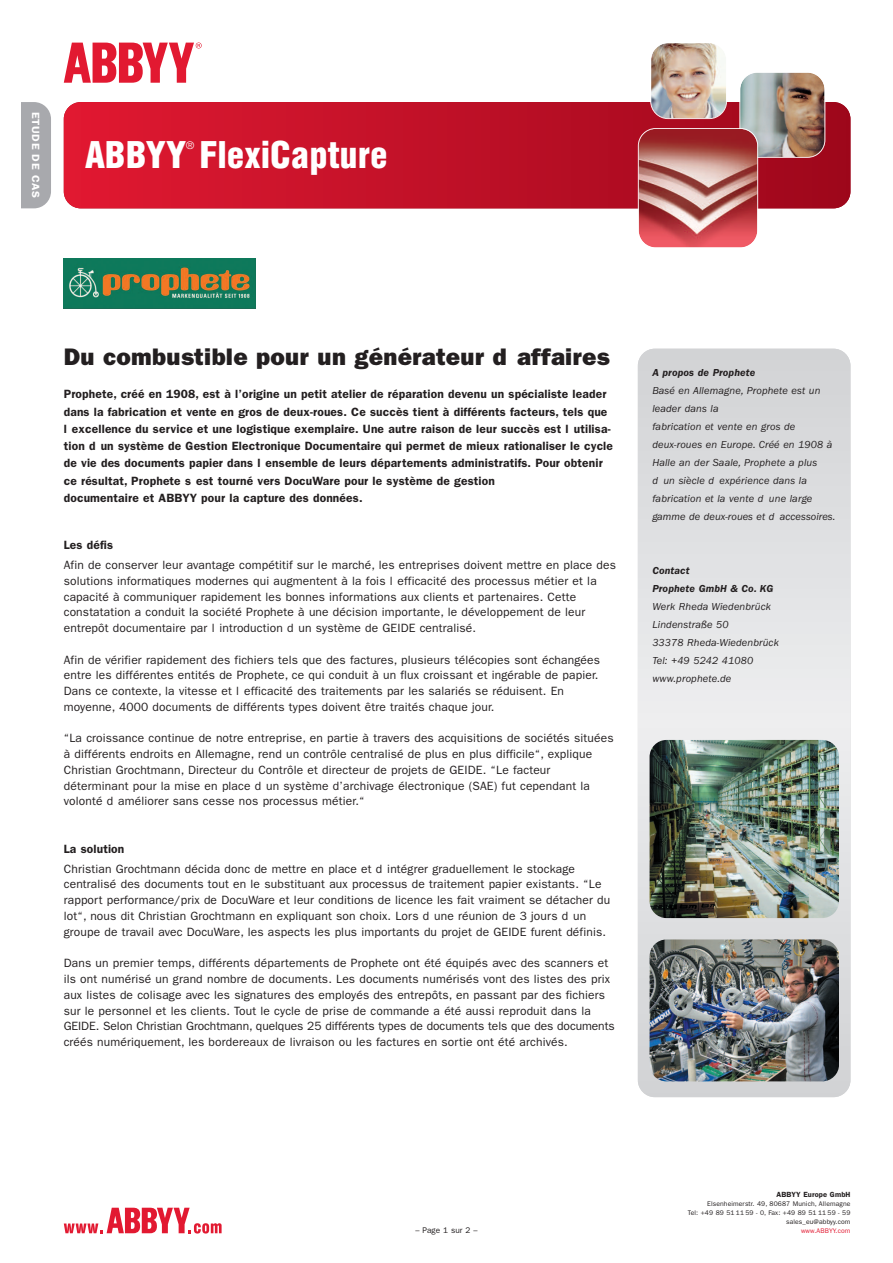
<style>
.page{position:relative;width:893px;height:1263px;background:#fff}
.page>*{position:absolute;margin:0;border:0;box-sizing:border-box;transform-origin:0 0}
.t1{font:900 37.5px "Helios Cond";color:#fff}
.t2{font:800 24px "Franklin Gothic";letter-spacing:.01em;color:#231f20}
.t3{font:12px/15.8px "Franklin Gothic";letter-spacing:.01em;color:#231f20}
.t4{font:600 12px/17.2px "Franklin Gothic";letter-spacing:.01em;color:#231f20}
.t5{font:italic 10.5px/18px "Franklin Gothic";letter-spacing:.01em;color:#231f20}
.t6{font:italic 600 10.5px/18px "Franklin Gothic";letter-spacing:.01em;color:#231f20}
.t7{font:600 10.5px "Franklin Gothic";letter-spacing:.06em;color:#fff;scale:1.1 1}
.t8{font:10.5px "Helios Cond";color:#fff}
.t9{font:8.25px "Franklin Gothic";letter-spacing:.01em;color:#231f20}
.t10{font:600 7.5px "Franklin Gothic";letter-spacing:.02em;color:#231f20}
.t11{font:6.75px/9px "Franklin Gothic";letter-spacing:.02em;color:#231f20;text-align:right}
.t12{font:6.75px "Franklin Gothic";letter-spacing:.02em;color:#e21931}
</style>
<div class="page">
<div style="left:64px;top:102px;width:786px;height:106px;background:linear-gradient(to right,#e01831,#9e091d);border-radius:17px"></div>
<svg style="left:64px;top:43px;width:138px;height:40px"></svg>
<div style="left:21px;top:102px;width:30px;height:106px;background:#a8a9ad"></div>
<svg style="left:638px;top:349px;width:212px;height:748px;background:#dedfe1"></svg>
<svg style="left:64px;top:1208px;width:158px;height:25px"></svg>
<img style="left:740px;top:73px;width:84px;height:84px;border-radius:17px">
<div style="left:739px;top:72px;width:86px;height:86px;border:2px solid #fff;border-radius:18px"></div>
<img style="left:651px;top:43px;width:75px;height:75px;border-radius:17px">
<div style="left:650px;top:42px;width:77px;height:77px;border:2px solid #fff;border-radius:18px"></div>
<img style="left:639px;top:129px;width:118px;height:118px;border-radius:17px">
<div style="left:638px;top:128px;width:120px;height:120px;border:2px solid #fff;border-radius:18px"></div>
<img style="left:64px;top:258px;width:192px;height:50px">
<img style="left:650px;top:740px;width:189px;height:178px;border-radius:17px">
<img style="left:650px;top:939px;width:189px;height:142px;border-radius:17px">
<p class="t7" style="left:39px;top:112px;width:80px;rotate:90deg">ETUDE DE CAS</p>
<h1 class="t1" style="left:85px;top:141px;width:304px">ABBYY FlexiCapture</h1>
<p class="t8" style="left:186px;top:141px;width:10px">®</p>
<h2 class="t2" style="left:64px;top:349px;width:547px">Du combustible pour un générateur d affaires</h2>
<p class="t4" style="left:64px;top:387px;width:551px">Prophete, créé en 1908, est à l’origine un petit atelier de réparation devenu un spécialiste leader dans la fabrication et vente en gros de deux-roues. Ce succès tient à différents facteurs, tels que l excellence du service et une logistique exemplaire. Une autre raison de leur succès est l utilisa&shy;tion d un système de Gestion Electronique Documentaire qui permet de mieux rationaliser le cycle de vie des documents papier dans l ensemble de leurs départements administratifs. Pour obtenir ce résultat, Prophete s est tourné vers DocuWare pour le système de gestion<br>documentaire et ABBYY pour la capture des données.</p>
<p class="t4" style="left:64px;top:537px;width:51px">Les défis</p>
<p class="t3" style="left:64px;top:558px;width:554px">Afin de conserver leur avantage compétitif sur le marché, les entreprises doivent mettre en place des solutions informatiques modernes qui augmentent à la fois l efficacité des processus métier et la capacité à communiquer rapidement les bonnes informations aux clients et partenaires. Cette constatation a conduit la société Prophete à une décision importante, le développement de leur entrepôt documentaire par l introduction d un système de GEIDE centralisé.</p>
<p class="t3" style="left:64px;top:653px;width:538px">Afin de vérifier rapidement des fichiers tels que des factures, plusieurs télécopies sont échangées entre les différentes entités de Prophete, ce qui conduit à un flux croissant et ingérable de papier.<br>Dans ce contexte, la vitesse et l efficacité des traitements par les salariés se réduisent. En moyenne, 4000 documents de différents types doivent être traités chaque jour.</p>
<p class="t3" style="left:64px;top:731px;width:551px">“La croissance continue de notre entreprise, en partie à travers des acquisitions de sociétés situées à différents endroits en Allemagne, rend un contrôle centralisé de plus en plus difficile“, explique Christian Grochtmann, Directeur du Contrôle et directeur de projets de GEIDE. “Le facteur déterminant pour la mise en place d un système d’archivage électronique (SAE) fut cependant la volonté d améliorer sans cesse nos processus métier.“</p>
<p class="t4" style="left:64px;top:841px;width:62px">La solution</p>
<p class="t3" style="left:64px;top:862px;width:548px">Christian Grochtmann décida donc de mettre en place et d intégrer graduellement le stockage centralisé des documents tout en le substituant aux processus de traitement papier existants. “Le rapport performance/prix de DocuWare et leur conditions de licence les fait vraiment se détacher du lot“, nous dit Christian Grochtmann en expliquant son choix. Lors d une réunion de 3 jours d un groupe de travail avec DocuWare, les aspects les plus importants du projet de GEIDE furent définis.</p>
<p class="t3" style="left:64px;top:956px;width:552px">Dans un premier temps, différents départements de Prophete ont été équipés avec des scanners et ils ont numérisé un grand nombre de documents. Les documents numérisés vont des listes des prix aux listes de colisage avec les signatures des employés des entrepôts, en passant par des fichiers sur le personnel et les clients. Tout le cycle de prise de commande a été aussi reproduit dans la GEIDE. Selon Christian Grochtmann, quelques 25 différents types de documents tels que des documents créés numériquement, les bordereaux de livraison ou les factures en sortie ont été archivés.</p>
<p class="t6" style="left:652px;top:364px;width:105px">A propos de Prophete</p>
<p class="t5" style="left:652px;top:382px;width:185px">Basé en Allemagne, Prophete est un leader dans la<br>fabrication et vente en gros de deux-roues en Europe. Créé en 1908 à<br>Halle an der Saale, Prophete a plus<br>d un siècle d expérience dans la fabrication et la vente d une large gamme de deux-roues et d accessoires.</p>
<p class="t6" style="left:652px;top:562px;width:123px">Contact<br>Prophete GmbH &amp; Co. KG</p>
<p class="t5" style="left:652px;top:598px;width:128px">Werk Rheda Wiedenbrück<br>Lindenstraße 50<br>33378 Rheda-Wiedenbrück<br>Tel: +49 5242 41080 www.prophete.de</p>
<p class="t10" style="left:776px;top:1192px;width:76px">ABBYY Europe GmbH</p>
<p class="t11" style="left:688px;top:1200px;width:164px">Elsenheimerstr. 49, 80687 Munich, Allemagne<br>Tel: +49 89 51 11 59 - 0, Fax: +49 89 51 11 59 - 59 sales_eu@abbyy.com</p>
<p class="t9" style="left:415px;top:1228px;width:64px">– Page 1 sur 2 –</p>
<p class="t12" style="left:801px;top:1228px;width:51px">www.ABBYY.com</p>
</div>
